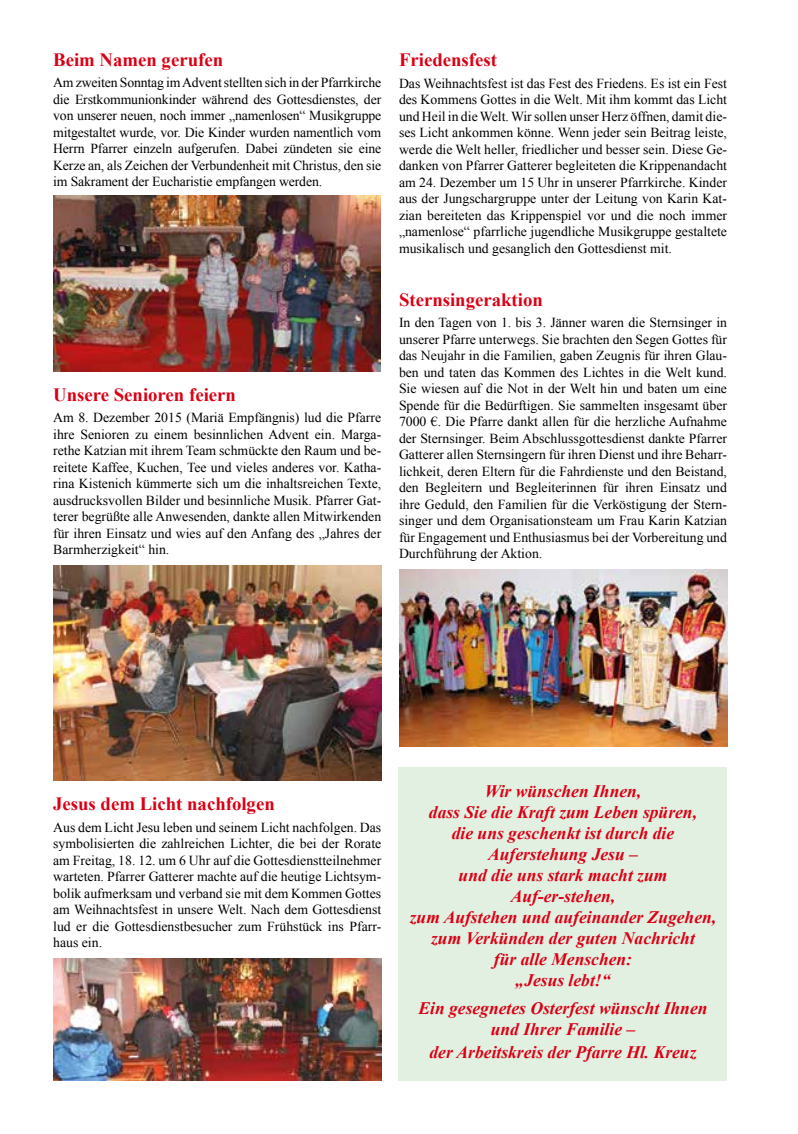
<style>
.page{position:relative;width:798px;height:1134px;background:#fff}
.page>*{position:absolute;margin:0;border:0;box-sizing:border-box;transform-origin:0 0}
.t1{font:700 18.75px "Times New Roman";color:#da0015}
.t2{font:italic 700 17.5px/21px "Times New Roman";color:#da0015;text-align:center}
.t3{font:13.75px/16.5px "Times New Roman";color:#000;text-align:justify}
</style>
<div class="page">
<div style="left:398px;top:767px;width:328px;height:314px;background:#e1f0e1"></div>
<img style="left:53px;top:195px;width:328px;height:177px">
<img style="left:53px;top:565px;width:328px;height:215px">
<img style="left:53px;top:958px;width:328px;height:123px">
<img style="left:399px;top:569px;width:327px;height:178px">
<h1 class="t1" style="left:53px;top:47px;width:171px">Beim Namen gerufen</h1>
<p class="t3" style="left:53px;top:74px;width:329px">Am zweiten Sonntag im Advent stellten sich in der Pfarrkirche die Erstkommunionkinder während des Gottesdienstes, der von unserer neuen, noch immer „namenlosen“ Musikgruppe mitgestaltet wurde, vor. Die Kinder wurden namentlich vom Herrn Pfarrer einzeln aufgerufen. Dabei zündeten sie eine Kerze an, als Zeichen der Verbundenheit mit Christus, den sie im Sakrament der Eucharistie empfangen werden.</p>
<h1 class="t1" style="left:53px;top:381px;width:184px">Unsere Senioren feiern</h1>
<p class="t3" style="left:53px;top:409px;width:329px">Am 8. Dezember 2015 (Mariä Empfängnis) lud die Pfarre ihre Senioren zu einem besinnlichen Advent ein. Marga&shy;rethe Katzian mit ihrem Team schmückte den Raum und be&shy;reitete Kaffee, Kuchen, Tee und vieles anderes vor. Katha&shy;rina Kistenich kümmerte sich um die inhaltsreichen Texte, ausdrucksvollen Bilder und besinnliche Musik. Pfarrer Gat&shy;terer begrüßte alle Anwesenden, dankte allen Mitwirkenden für ihren Einsatz und wies auf den Anfang des „Jahres der Barmherzigkeit“ hin.</p>
<h1 class="t1" style="left:399px;top:47px;width:99px">Friedensfest</h1>
<p class="t3" style="left:399px;top:75px;width:329px">Das Weihnachtsfest ist das Fest des Friedens. Es ist ein Fest des Kommens Gottes in die Welt. Mit ihm kommt das Licht und Heil in die Welt. Wir sollen unser Herz öffnen, damit die&shy;ses Licht ankommen könne. Wenn jeder sein Beitrag leiste, werde die Welt heller, friedlicher und besser sein. Diese Ge&shy;danken von Pfarrer Gatterer begleiteten die Krippenandacht am 24. Dezember um 15 Uhr in unserer Pfarrkirche. Kinder aus der Jungschargruppe unter der Leitung von Karin Kat&shy;zian bereiteten das Krippenspiel vor und die noch immer „namenlose“ pfarrliche jugendliche Musikgruppe gestaltete musikalisch und gesanglich den Gottesdienst mit.</p>
<h1 class="t1" style="left:399px;top:286px;width:145px">Sternsingeraktion</h1>
<p class="t3" style="left:399px;top:314px;width:329px">In den Tagen von 1. bis 3. Jänner waren die Sternsinger in unserer Pfarre unterwegs. Sie brachten den Segen Gottes für das Neujahr in die Familien, gaben Zeugnis für ihren Glau&shy;ben und taten das Kommen des Lichtes in die Welt kund.<br>Sie wiesen auf die Not in der Welt hin und baten um eine Spende für die Bedürftigen. Sie sammelten insgesamt über 7000 €. Die Pfarre dankt allen für die herzliche Aufnahme der Sternsinger. Beim Abschlussgottesdienst dankte Pfarrer Gatterer allen Sternsingern für ihren Dienst und ihre Beharr&shy;lichkeit, deren Eltern für die Fahrdienste und den Beistand, den Begleitern und Begleiterinnen für ihren Einsatz und ihre Geduld, den Familien für die Verköstigung der Stern&shy;singer und dem Organisationsteam um Frau Karin Katzian für Engagement und Enthusiasmus bei der Vorbereitung und Durchführung der Aktion.</p>
<h1 class="t1" style="left:53px;top:791px;width:223px">Jesus dem Licht nachfolgen</h1>
<p class="t3" style="left:53px;top:819px;width:329px">Aus dem Licht Jesu leben und seinem Licht nachfolgen. Das symbolisierten die zahlreichen Lichter, die bei der Rorate am Freitag, 18. 12. um 6 Uhr auf die Gottesdienstteilnehmer warteten. Pfarrer Gatterer machte auf die heutige Lichtsym&shy;bolik aufmerksam und verband sie mit dem Kommen Gottes am Weihnachtsfest in unsere Welt. Nach dem Gottesdienst lud er die Gottesdienstbesucher zum Frühstück ins Pfarr&shy;haus ein.</p>
<p class="t2" style="left:409px;top:780px;width:308px">Wir wünschen Ihnen,<br>dass Sie die Kraft zum Leben spüren,<br>die uns geschenkt ist durch die<br>Auferstehung Jesu –<br>und die uns stark macht zum<br>Auf-er-stehen,<br>zum Aufstehen und aufeinander Zugehen, zum Verkünden der guten Nachricht<br>für alle Menschen:<br>„Jesus lebt!“</p>
<p class="t2" style="left:418px;top:997px;width:290px;line-height:21.8px">Ein gesegnetes Osterfest wünscht Ihnen und Ihrer Familie –<br>der Arbeitskreis der Pfarre Hl. Kreuz</p>
</div>
